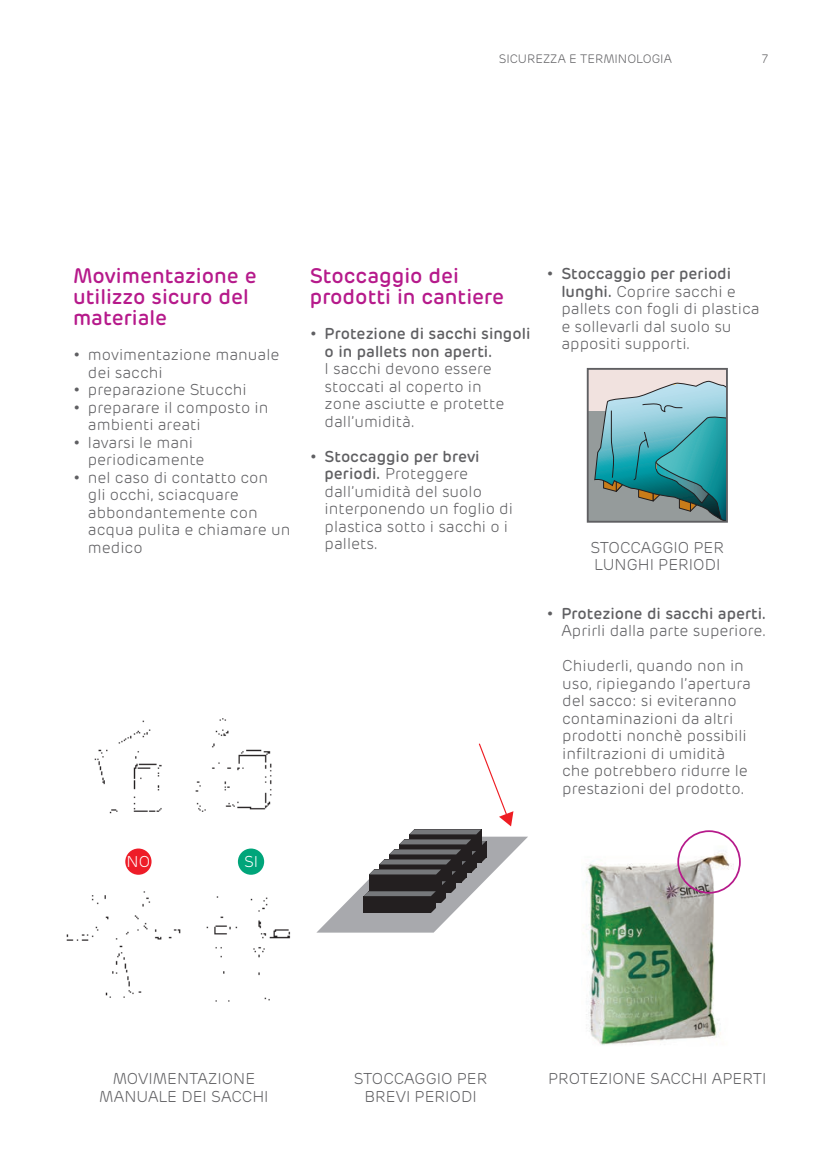
<style>
.page{position:relative;width:820px;height:1167px;background:#fff}
.page>*{position:absolute;margin:0;border:0;box-sizing:border-box;transform-origin:0 0}
.t1{font:500 21px/21px "Rubrik";color:#b61a8b}
.t2{font:300 15.75px/17.5px "Rubrik";color:#5f5f62}
.t3{font:500 15.75px/17.5px "Rubrik";color:#5f5f62}
.t4{font:300 15.75px "Rubrik";color:#fff}
.t5{font:300 12.25px "Rubrik";color:#5f5f62}
.s1{font-weight:500}
</style>
<div class="page">
<svg style="left:317px;top:743px;width:211px;height:189px"></svg>
<div style="left:587px;top:398px;width:139px;height:124px;background:#959b9b"></div>
<div style="left:587px;top:369px;width:139px;height:41px;background:#f1e2df"></div>
<svg style="left:594px;top:380px;width:130px;height:140px"></svg>
<div style="left:586px;top:368px;width:141px;height:155px;border:2px solid #5f5f62"></div>
<img style="left:66px;top:891px;width:225px;height:111px">
<img style="left:94px;top:718px;width:178px;height:96px">
<div style="left:125px;top:848px;width:26px;height:27px;background:#ee1c28;border-radius:50%"></div>
<div style="left:238px;top:848px;width:26px;height:27px;background:#00a57a;border-radius:50%"></div>
<img style="left:583px;top:845px;width:149px;height:200px">
<div style="left:677px;top:830px;width:63px;height:63px;border:2px solid #b61a8b;border-radius:50%"></div>
<p class="t5" style="left:498px;top:52px;width:174px">SICUREZZA E TERMINOLOGIA</p>
<p class="t5" style="left:761px;top:52px;width:8px">7</p>
<h1 class="t1" style="left:73px;top:266px;width:185px">Movimentazione e utilizzo sicuro del materiale</h1>
<p class="t2" style="left:88px;top:346px;width:193px;text-indent:-15px">• movimentazione manuale dei sacchi</p>
<p class="t2" style="left:73px;top:381px;width:175px">• preparazione Stucchi</p>
<p class="t2" style="left:88px;top:399px;width:182px;text-indent:-15px">• preparare il composto in ambienti areati</p>
<p class="t2" style="left:88px;top:434px;width:118px;text-indent:-15px">• lavarsi le mani periodicamente</p>
<p class="t2" style="left:88px;top:469px;width:204px;text-indent:-15px">• nel caso di contatto con<br>gli occhi, sciacquare abbondantemente con acqua pulita e chiamare un medico</p>
<h1 class="t1" style="left:309px;top:265px;width:196px">Stoccaggio dei prodotti in cantiere</h1>
<p class="t3" style="left:324px;top:325px;width:207px;text-indent:-15px">• Protezione di sacchi singoli o in pallets non aperti.</p>
<p class="t2" style="left:324px;top:360px;width:181px">I sacchi devono essere stoccati al coperto in zone asciutte e protette dall’umidità.</p>
<p class="t2" style="left:324px;top:448px;width:190px;text-indent:-15px"><span class="s1">• Stoccaggio per brevi periodi.</span> Proteggere dall’umidità del suolo interponendo un foglio di plastica sotto i sacchi o i pallets.</p>
<p class="t2" style="left:561px;top:265px;width:200px;text-indent:-15px"><span class="s1">• Stoccaggio per periodi lunghi.</span> Coprire sacchi e pallets con fogli di plastica e sollevarli dal suolo su appositi supporti.</p>
<p class="t2" style="left:590px;top:539px;width:135px">STOCCAGGIO PER<br>LUNGHI PERIODI</p>
<p class="t3" style="left:546px;top:605px;width:221px">• Protezione di sacchi aperti.</p>
<p class="t2" style="left:561px;top:622px;width:207px">Aprirli dalla parte superiore.</p>
<p class="t2" style="left:562px;top:657px;width:190px">Chiuderli, quando non in uso, ripiegando l’apertura del sacco: si eviteranno contaminazioni da altri prodotti nonchè possibili infiltrazioni di umidità che potrebbero ridurre le prestazioni del prodotto.</p>
<p class="t4" style="left:126px;top:852px;width:25px">NO</p>
<p class="t4" style="left:244px;top:852px;width:16px">SI</p>
<p class="t2" style="left:113px;top:1070px;width:144px">MOVIMENTAZIONE</p>
<p class="t2" style="left:548px;top:1070px;width:220px">PROTEZIONE SACCHI APERTI</p>
<p class="t2" style="left:99px;top:1088px;width:171px">MANUALE DEI SACCHI</p>
<p class="t2" style="left:354px;top:1070px;width:135px;text-align:center">STOCCAGGIO PER<br>BREVI PERIODI</p>
</div>
